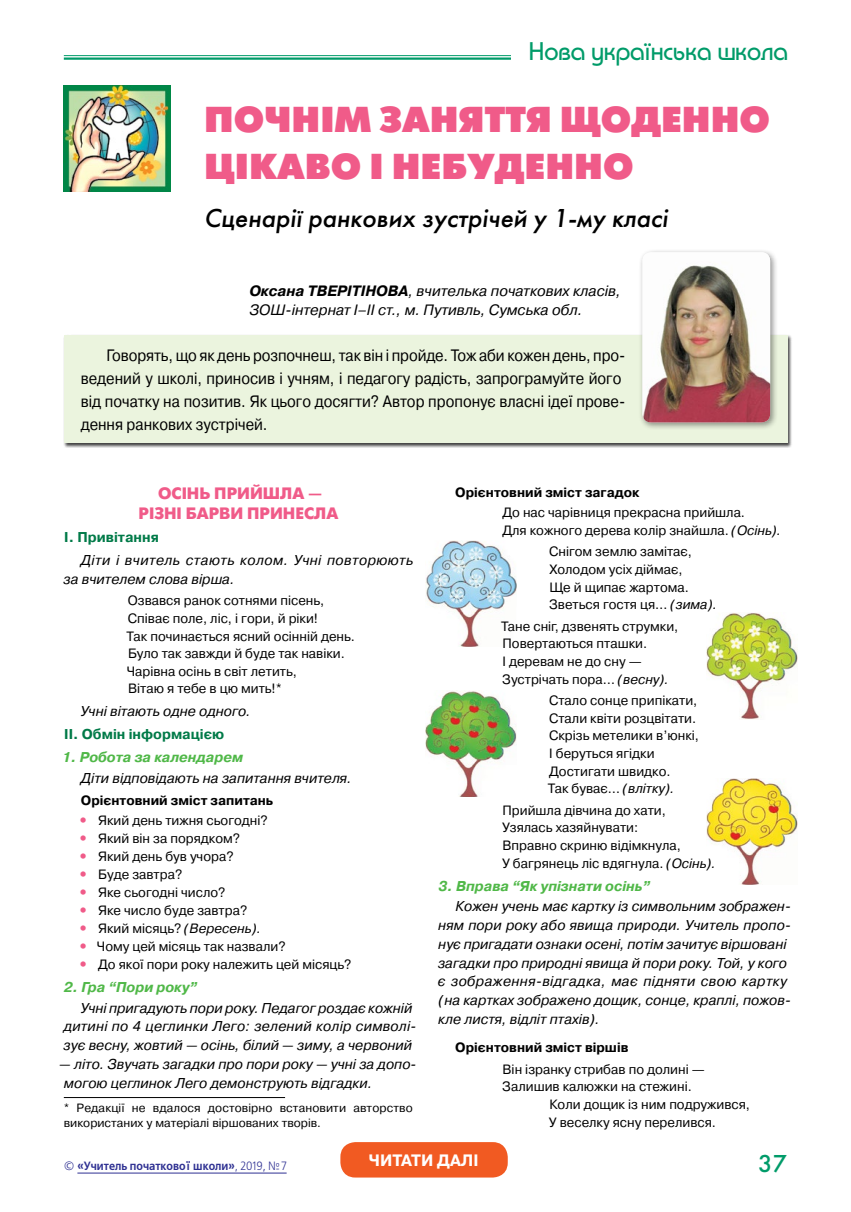
<style>
.page{position:relative;width:851px;height:1212px;background:#fff}
.page>*{position:absolute;margin:0;border:0;box-sizing:border-box;transform-origin:0 0}
.Заголовок{font:36px "Futuris XC";color:#f05b89}
.Подзаголовок_статьи{font:italic 27px "Futura Medium C";color:#000}
.Рубрика{font:500 25.5px "Bauhaus C";color:#009b69}
.t1{font:25.5px "Futura Medium C";color:#009b69}
.Врез{font:16.5px/23.1px "Pragmatica C";color:#000;scale:.9 1}
.Подзаголовок2{font:700 16.5px/19.8px "Futuris C";color:#f05b89;text-align:center}
.t2{font:700 16.5px "Pragmatica C";color:#fff}
.Автор{font:italic 15px/19.5px "Pragmatica C";color:#000}
.Курсив_2{font:italic 14.25px/18.8px "Pragmatica C";color:#000}
.Пункти{font:italic 700 14.25px "Pragmatica C";color:#50b848}
.Курсив_2-2{font:italic 14.25px/18.8px "Pragmatica C";letter-spacing:.03em;color:#000}
.Частина_уроку{font:700 14.25px "Pragmatica C";color:#007a48}
.вірш2__копия{font:13.5px "Pragmatica C";color:#000}
.вірш2__копия__2{font:13.5px "Pragmatica C";color:#000}
.вірш2{font:13.5px "Pragmatica C";color:#000}
.Приклад__заг{font:700 13.5px "Pragmatica C";color:#000}
.Сноски{font:12px/14.4px "Pragmatica C";letter-spacing:.01em;color:#000}
.t3{font:700 12px "Free Set C";color:#2e3092;scale:.9 1}
.s1{font-weight:700}
.s2{font-style:italic}
.s3{font-weight:400}
</style>
<div class="page">
<img style="left:425px;top:540px;width:91px;height:107px">
<img style="left:706px;top:613px;width:91px;height:106px">
<img style="left:425px;top:690px;width:91px;height:106px">
<img style="left:706px;top:778px;width:91px;height:106px">
<hr style="left:64px;top:55px;width:723px;height:1px;background:#009b69">
<hr style="left:64px;top:57px;width:723px;height:3px;background:#009b69">
<div style="left:63px;top:334px;width:729px;height:114px;background:#000;opacity:.75"></div>
<div style="left:64px;top:335px;width:723px;height:108px;background:#ebf4de"></div>
<img style="left:64px;top:85px;width:106px;height:106px">
<div style="left:638px;top:248px;width:139px;height:182px;background:#000;opacity:.43"></div>
<img style="left:642px;top:252px;width:128px;height:170px">
<hr style="left:64px;top:1097px;width:221px;height:1px;background:#000">
<div style="left:511px;top:41px;width:276px;height:33px;background:#fff"></div>
<hr style="left:77px;top:1173px;width:209px;height:1px;background:#2e3092">
<div style="left:340px;top:1142px;width:167px;height:35px;background:#f15a22;border-radius:15px"></div>
<p class="Рубрика" style="left:528px;top:37px;width:260px">Нова українська школа</p>
<p class="Заголовок" style="left:204px;top:100px;width:567px">ПОЧНІМ ЗАНЯТТЯ ЩОДЕННО</p>
<p class="Заголовок" style="left:204px;top:147px;width:431px">ЦІКАВО І НЕБУДЕННО</p>
<p class="Подзаголовок_статьи" style="left:204px;top:203px;width:465px">Сценарії ранкових зустрічей у 1-му класі</p>
<p class="Автор" style="left:249px;top:281px;width:373px"><span class="s1">Оксана ТВЕРІТІНОВА</span>, вчителька початкових класів,<br>ЗОШ-інтернат І–ІІ ст., м. Путивль, Сумська обл.</p>
<p class="Врез" style="left:81px;top:344px;width:606px;text-indent:26px">Говорять, що як день розпочнеш, так він і пройде. Тож аби кожен день, про&shy;ведений у школі, приносив і учням, і педагогу радість, запрограмуйте його від початку на позитив. Як цього досягти? Автор пропонує власні ідеї прове&shy;дення ранкових зустрічей.</p>
<p class="Подзаголовок2" style="left:138px;top:484px;width:201px">ОСІНЬ ПРИЙШЛА —<br>РІЗНІ БАРВИ ПРИНЕСЛА</p>
<p class="Частина_уроку" style="left:64px;top:529px;width:96px">І. Привітання</p>
<p class="Курсив_2-2" style="left:64px;top:551px;width:351px;text-indent:17px">Діти і вчитель стають колом. Учні повторюють за вчителем слова вірша.</p>
<p class="вірш2" style="left:128px;top:593px;width:198px">Озвався ранок сотнями пісень,</p>
<p class="вірш2" style="left:128px;top:611px;width:192px">Співає поле, ліс, і гори, й ріки!</p>
<p class="вірш2" style="left:127px;top:628px;width:230px">Так починається ясний осінній день.</p>
<p class="вірш2" style="left:128px;top:646px;width:218px">Було так завжди й буде так навіки.</p>
<p class="вірш2" style="left:127px;top:663px;width:172px">Чарівна осінь в світ летить,</p>
<p class="вірш2" style="left:128px;top:681px;width:155px">Вітаю я тебе в цю мить!*</p>
<p class="Курсив_2" style="left:80px;top:702px;width:172px">Учні вітають одне одного.</p>
<p class="Частина_уроку" style="left:64px;top:726px;width:161px">ІІ. Обмін інформацією</p>
<p class="Пункти" style="left:62px;top:749px;width:182px">1. Робота за календарем</p>
<p class="Курсив_2" style="left:81px;top:769px;width:272px">Діти відповідають на запитання вчителя.</p>
<p class="Приклад__заг" style="left:81px;top:793px;width:194px">Орієнтовний зміст запитань</p>
<p class="вірш2__копия" style="left:98px;top:813px;width:171px">Який день тижня сьогодні?</p>
<p class="вірш2__копия" style="left:98px;top:831px;width:143px">Який він за порядком?</p>
<p class="вірш2__копия" style="left:98px;top:849px;width:137px">Який день був учора?</p>
<p class="вірш2__копия" style="left:98px;top:867px;width:85px">Буде завтра?</p>
<p class="вірш2__копия" style="left:98px;top:885px;width:129px">Яке сьогодні число?</p>
<p class="вірш2__копия" style="left:98px;top:903px;width:151px">Яке число буде завтра?</p>
<p class="вірш2__копия" style="left:98px;top:921px;width:164px">Який місяць? <span class="s2">(Вересень).</span></p>
<p class="вірш2__копия" style="left:97px;top:939px;width:190px">Чому цей місяць так назвали?</p>
<p class="вірш2__копия" style="left:98px;top:956px;width:255px">До якої пори року належить цей місяць?</p>
<p class="Пункти" style="left:64px;top:979px;width:135px">2. Гра “Пори року”</p>
<p class="Курсив_2" style="left:64px;top:998px;width:354px;text-indent:17px">Учні пригадують пори року. Педагог роздає кожній дитині по 4 цеглинки Лего: зелений колір символі&shy;зує весну, жовтий — осінь, білий — зиму, а червоний</p>
<p class="Курсив_2" style="left:64px;top:1054px;width:354px;text-indent:-5px">— літо. Звучать загадки про пори року — учні за допо&shy;могою цеглинок Лего демонструють відгадки.</p>
<p class="Сноски" style="left:64px;top:1101px;width:350px">* Редакції не вдалося достовірно встановити авторство використаних у матеріалі віршованих творів.</p>
<p class="Приклад__заг" style="left:455px;top:485px;width:185px">Орієнтовний зміст загадок</p>
<p class="вірш2__копия" style="left:502px;top:505px;width:244px">До нас чарівниця прекрасна прийшла.</p>
<p class="вірш2__копия" style="left:502px;top:522px;width:280px">Для кожного дерева колір знайшла. <span class="s2">(Осінь).</span></p>
<p class="вірш2__копия__2" style="left:549px;top:544px;width:144px">Снігом землю замітає,</p>
<p class="вірш2__копия__2" style="left:549px;top:562px;width:135px">Холодом усіх діймає,</p>
<p class="вірш2__копия__2" style="left:549px;top:579px;width:141px">Ще й щипає жартома.</p>
<p class="вірш2__копия__2" style="left:549px;top:597px;width:169px">Зветься гостя ця… <span class="s2">(зима).</span></p>
<p class="вірш2__копия" style="left:501px;top:619px;width:179px">Тане сніг, дзвенять струмки,</p>
<p class="вірш2__копия" style="left:502px;top:636px;width:146px">Повертаються пташки.</p>
<p class="вірш2__копия" style="left:502px;top:654px;width:141px">І деревам не до сну —</p>
<p class="вірш2__копия" style="left:502px;top:671px;width:168px">Зустрічать пора… <span class="s2">(весну).</span></p>
<p class="вірш2__копия__2" style="left:549px;top:693px;width:150px">Стало сонце припікати,</p>
<p class="вірш2__копия__2" style="left:549px;top:711px;width:149px">Стали квіти розцвітати.</p>
<p class="вірш2__копия__2" style="left:549px;top:728px;width:151px">Скрізь метелики в’юнкі,</p>
<p class="вірш2__копия__2" style="left:549px;top:746px;width:107px">І беруться ягідки</p>
<p class="вірш2__копия__2" style="left:549px;top:763px;width:123px">Достигати швидко.</p>
<p class="вірш2__копия__2" style="left:548px;top:781px;width:128px">Так буває… <span class="s2">(влітку).</span></p>
<p class="вірш2__копия" style="left:502px;top:803px;width:165px">Прийшла дівчина до хати,</p>
<p class="вірш2__копия" style="left:502px;top:820px;width:138px">Узялась хазяйнувати:</p>
<p class="вірш2__копия" style="left:502px;top:838px;width:180px">Вправно скриню відімкнула,</p>
<p class="вірш2__копия" style="left:502px;top:855px;width:215px">У багрянець ліс вдягнула. <span class="s2">(Осінь).</span></p>
<p class="Пункти" style="left:438px;top:878px;width:213px">3. Вправа “Як упізнати осінь”</p>
<p class="Курсив_2" style="left:438px;top:897px;width:354px;text-indent:18px">Кожен учень має картку із символьним зображен&shy;ням пори року або явища природи. Учитель пропо&shy;нує пригадати ознаки осені, потім зачитує віршовані загадки про природні явища й пори року. Той, у кого є зображення-відгадка, має підняти свою картку (на картках зображено дощик, сонце, краплі, пожов&shy;кле листя, відліт птахів).</p>
<p class="Приклад__заг" style="left:455px;top:1040px;width:175px">Орієнтовний зміст віршів</p>
<p class="вірш2" style="left:502px;top:1062px;width:204px">Він ізранку стрибав по долині —</p>
<p class="вірш2" style="left:502px;top:1079px;width:191px">Залишив калюжки на стежині.</p>
<p class="вірш2__копия__2" style="left:549px;top:1097px;width:202px">Коли дощик із ним подружився,</p>
<p class="вірш2__копия__2" style="left:548px;top:1114px;width:169px">У веселку ясну перелився.</p>
<p class="t3" style="left:64px;top:1159px;width:249px"><span class="s3">©</span> «Учитель початкової школи»<span class="s3">, 2019, №7</span></p>
<p class="t2" style="left:369px;top:1151px;width:111px">ЧИТАТИ ДАЛІ</p>
<p class="t1" style="left:758px;top:1149px;width:30px">37</p>
</div>
